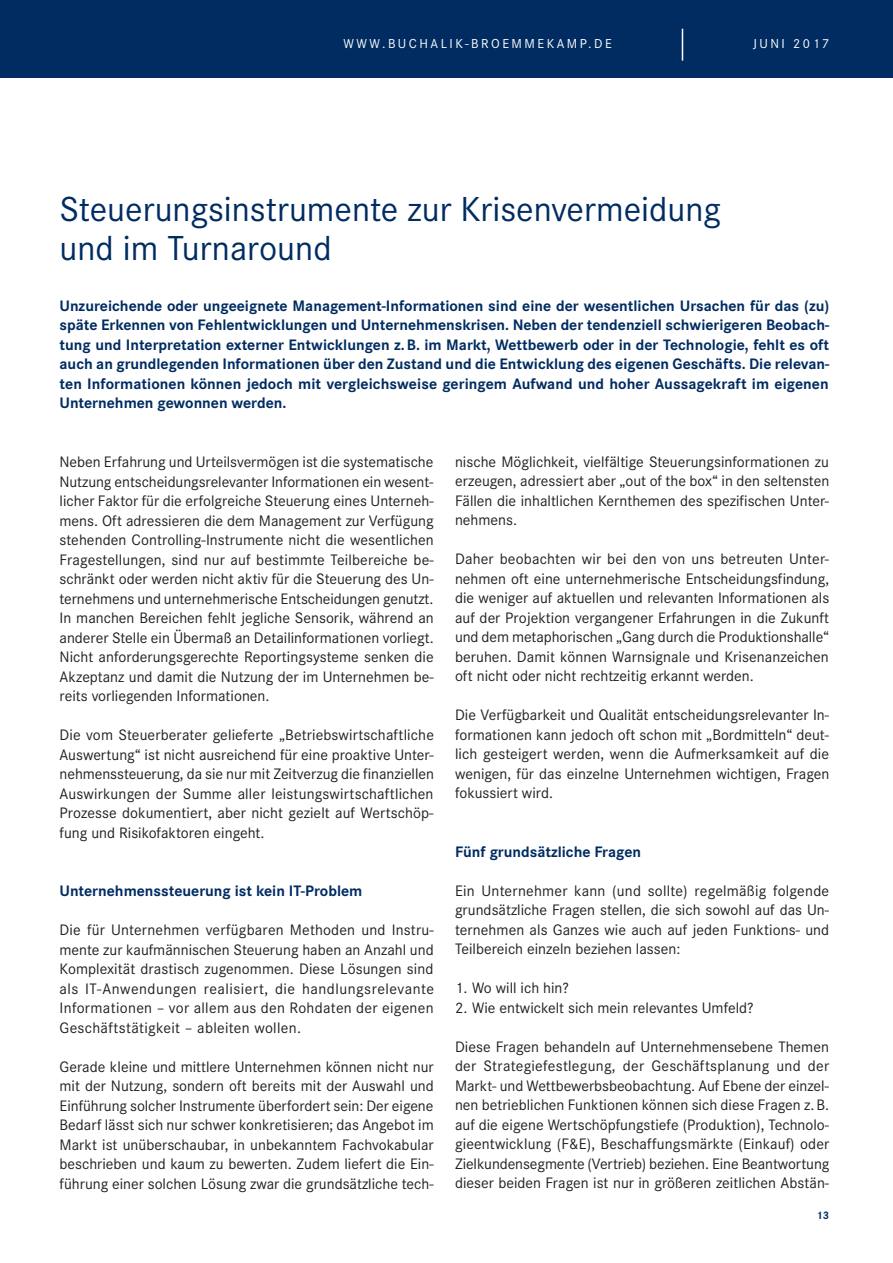
<style>
.page{position:relative;width:893px;height:1263px;background:#fff}
.page>*{position:absolute;margin:0;border:0;box-sizing:border-box;transform-origin:0 0}
.t1{font:36px/39px "Corporate S";color:#002c62}
.t2{font:15.75px/19.5px "Corporate S";color:#231f20;text-align:justify}
.t3{font:700 15.75px/19.5px "Corporate S";color:#002c62;text-align:justify}
.t4{font:13.5px "Corporate S";letter-spacing:.185em;color:#fff}
.t5{font:700 11.25px "Corporate S";color:#002c62}
</style>
<div class="page">
<div style="left:0;top:0;width:893px;height:78px;background:#002c62"></div>
<hr style="left:682px;top:29px;width:1px;height:32px;background:#fff">
<p class="t4" style="left:344px;top:35px;width:270px">WWW.BUCHALIK-BROEMMEKAMP.DE</p>
<p class="t4" style="left:753px;top:35px;width:78px">JUNI 2017</p>
<h1 class="t1" style="left:60px;top:190px;width:663px">Steuerungsinstrumente zur Krisenvermeidung und im Turnaround</h1>
<p class="t3" style="left:60px;top:296px;width:771px">Unzureichende oder ungeeignete Management-Informationen sind eine der wesentlichen Ursachen für das (zu) späte Erkennen von Fehlentwicklungen und Unternehmenskrisen. Neben der tendenziell schwierigeren Beobach&shy;tung und Interpretation externer Entwicklungen z.B. im Markt, Wettbewerb oder in der Technologie, fehlt es oft auch an grundlegenden Informationen über den Zustand und die Entwicklung des eigenen Geschäfts. Die relevan&shy;ten Informationen können jedoch mit vergleichsweise geringem Aufwand und hoher Aussagekraft im eigenen Unternehmen gewonnen werden.</p>
<p class="t2" style="left:60px;top:452px;width:376px">Neben Erfahrung und Urteilsvermögen ist die systematische Nutzung entscheidungsrelevanter Informationen ein wesent&shy;licher Faktor für die erfolgreiche Steuerung eines Unterneh&shy;mens. Oft adressieren die dem Management zur Verfügung stehenden Controlling-Instrumente nicht die wesentlichen Fragestellungen, sind nur auf bestimmte Teilbereiche be&shy;schränkt oder werden nicht aktiv für die Steuerung des Un&shy;ternehmens und unternehmerische Entscheidungen genutzt.<br>In manchen Bereichen fehlt jegliche Sensorik, während an anderer Stelle ein Übermaß an Detailinformationen vorliegt.<br>Nicht anforderungsgerechte Reportingsysteme senken die Akzeptanz und damit die Nutzung der im Unternehmen be&shy;reits vorliegenden Informationen.</p>
<p class="t2" style="left:60px;top:725px;width:376px">Die vom Steuerberater gelieferte „Betriebswirtschaftliche Auswertung“ ist nicht ausreichend für eine proaktive Unter&shy;nehmenssteuerung, da sie nur mit Zeitverzug die finanziellen Auswirkungen der Summe aller leistungswirtschaftlichen Prozesse dokumentiert, aber nicht gezielt auf Wertschöp&shy;fung und Risikofaktoren eingeht.</p>
<p class="t3" style="left:60px;top:881px;width:304px">Unternehmenssteuerung ist kein IT-Problem</p>
<p class="t2" style="left:60px;top:920px;width:376px">Die für Unternehmen verfügbaren Methoden und Instru&shy;mente zur kaufmännischen Steuerung haben an Anzahl und Komplexität drastisch zugenommen. Diese Lösungen sind als IT-Anwendungen realisiert, die handlungsrelevante Informationen – vor allem aus den Rohdaten der eigenen Geschäftstätigkeit – ableiten wollen.</p>
<p class="t2" style="left:60px;top:1057px;width:376px">Gerade kleine und mittlere Unternehmen können nicht nur mit der Nutzung, sondern oft bereits mit der Auswahl und Einführung solcher Instrumente überfordert sein: Der eigene Bedarf lässt sich nur schwer konkretisieren; das Angebot im Markt ist unüberschaubar, in unbekanntem Fachvokabular beschrieben und kaum zu bewerten. Zudem liefert die Ein&shy;führung einer solchen Lösung zwar die grundsätzliche tech-</p>
<p class="t2" style="left:455px;top:452px;width:376px">nische Möglichkeit, vielfältige Steuerungsinformationen zu erzeugen, adressiert aber „out of the box“ in den seltensten Fällen die inhaltlichen Kernthemen des spezifischen Unter&shy;nehmens.</p>
<p class="t2" style="left:455px;top:550px;width:376px">Daher beobachten wir bei den von uns betreuten Unter&shy;nehmen oft eine unternehmerische Entscheidungsfindung, die weniger auf aktuellen und relevanten Informationen als auf der Projektion vergangener Erfahrungen in die Zukunft und dem metaphorischen „Gang durch die Produktionshalle“ beruhen. Damit können Warnsignale und Krisenanzeichen oft nicht oder nicht rechtzeitig erkannt werden.</p>
<p class="t2" style="left:455px;top:706px;width:376px">Die Verfügbarkeit und Qualität entscheidungsrelevanter In&shy;formationen kann jedoch oft schon mit „Bordmitteln“ deut&shy;lich gesteigert werden, wenn die Aufmerksamkeit auf die wenigen, für das einzelne Unternehmen wichtigen, Fragen fokussiert wird.</p>
<p class="t3" style="left:455px;top:842px;width:188px">Fünf grundsätzliche Fragen</p>
<p class="t2" style="left:455px;top:881px;width:376px">Ein Unternehmer kann (und sollte) regelmäßig folgende grundsätzliche Fragen stellen, die sich sowohl auf das Un&shy;ternehmen als Ganzes wie auch auf jeden Funktions- und Teilbereich einzeln beziehen lassen:</p>
<p class="t2" style="left:455px;top:978px;width:115px">1. Wo will ich hin?</p>
<p class="t2" style="left:455px;top:998px;width:300px">2. Wie entwickelt sich mein relevantes Umfeld?</p>
<p class="t2" style="left:455px;top:1037px;width:376px">Diese Fragen behandeln auf Unternehmensebene Themen der Strategiefestlegung, der Geschäftsplanung und der Markt- und Wettbewerbsbeobachtung. Auf Ebene der einzel&shy;nen betrieblichen Funktionen können sich diese Fragen z.B. auf die eigene Wertschöpfungstiefe (Produktion), Technolo&shy;gieentwicklung (F&amp;E), Beschaffungsmärkte (Einkauf) oder Zielkundensegmente (Vertrieb) beziehen. Eine Beantwortung dieser beiden Fragen ist nur in größeren zeitlichen Abstän-</p>
<p class="t5" style="left:816px;top:1209px;width:14px">13</p>
</div>
